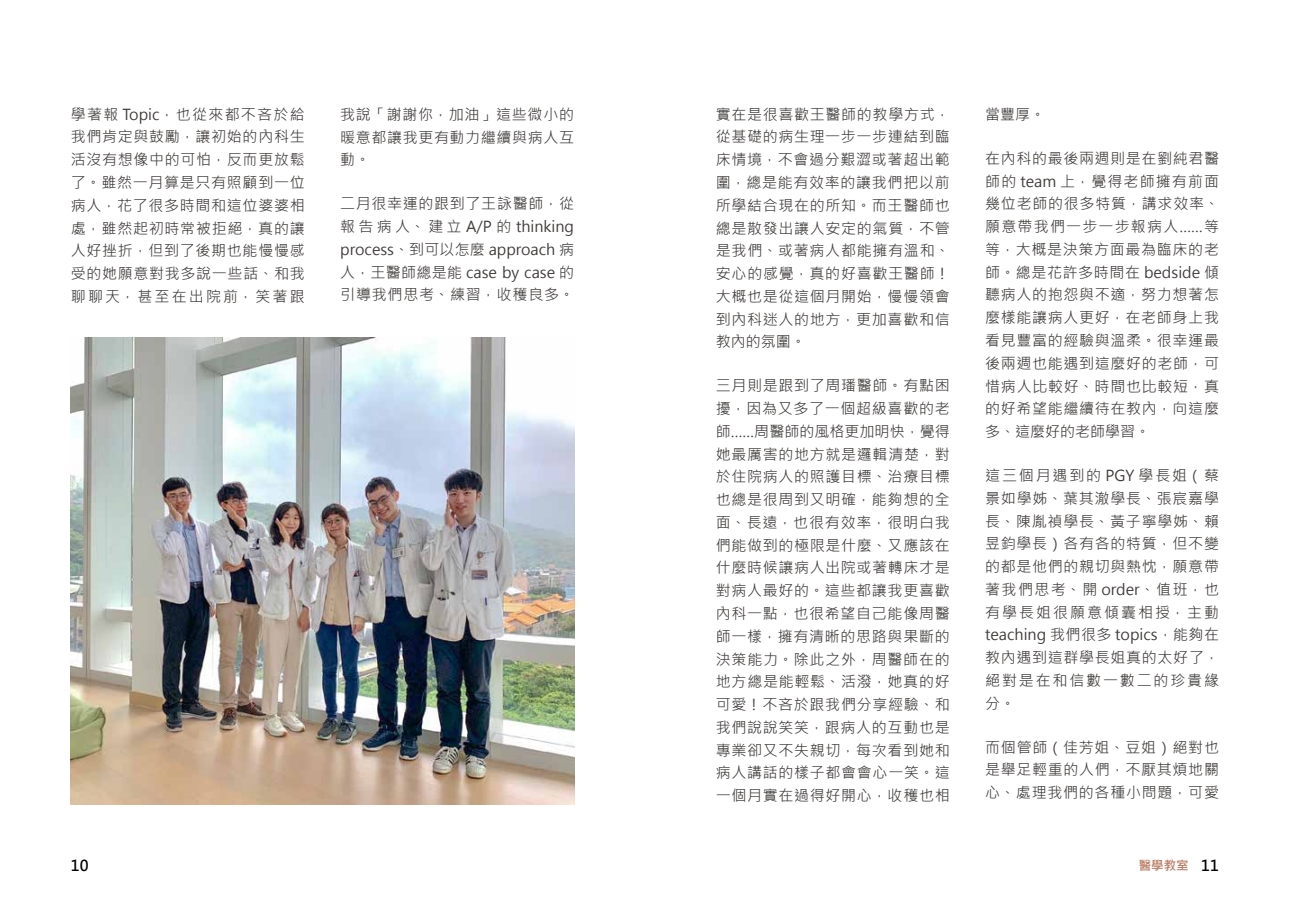
<style>
.page{position:relative;width:1290px;height:911px;background:#fff}
.page>*{position:absolute;margin:0;border:0;box-sizing:border-box;transform-origin:0 0}
.t1{font:15px/22.8px "Microsoft Jheng Hei";letter-spacing:.045em;color:#3e3a39;text-align:justify}
.t2{font:700 15px "Microsoft Jheng Hei";color:#000}
.t3{font:700 12.5px "Microsoft Jheng Hei";color:#b87860}
.s1{font-size:15px;color:#000}
</style>
<div class="page">
<img style="left:71px;top:338px;width:503px;height:466px">
<p class="t1" style="left:71px;top:103px;width:235px;text-align:left">學著報 Topic，也從來都不吝於給我們肯定與鼓勵，讓初始的內科生活沒有想像中的可怕，反而更放鬆了。雖然一月算是只有照顧到一位病人，花了很多時間和這位婆婆相處，雖然起初時常被拒絕，真的讓人好挫折，但到了後期也能慢慢感受的她願意對我多說一些話、和我聊聊天，甚至在出院前，笑著跟</p>
<p class="t1" style="left:340px;top:103px;width:235px">我說「謝謝你，加油」這些微小的暖意都讓我更有動力繼續與病人互動。</p>
<p class="t1" style="left:340px;top:192px;width:235px">二月很幸運的跟到了王詠醫師，從報告病人、建立 A/P 的 thinking process、到可以怎麼 approach 病人，王醫師總是能 case by case 的引導我們思考、練習，收穫良多。</p>
<p class="t1" style="left:716px;top:103px;width:235px">實在是很喜歡王醫師的教學方式，從基礎的病生理一步一步連結到臨床情境，不會過分艱澀或著超出範圍，總是能有效率的讓我們把以前所學結合現在的所知。而王醫師也總是散發出讓人安定的氣質，不管是我們、或著病人都能擁有溫和、安心的感覺，真的好喜歡王醫師！大概也是從這個月開始，慢慢領會到內科迷人的地方，更加喜歡和信教內的氛圍。</p>
<p class="t1" style="left:716px;top:374px;width:235px">三月則是跟到了周璠醫師。有點困擾，因為又多了一個超級喜歡的老師……周醫師的風格更加明快，覺得她最厲害的地方就是邏輯清楚，對於住院病人的照護目標、治療目標也總是很周到又明確，能夠想的全面、長遠，也很有效率，很明白我們能做到的極限是什麼、又應該在什麼時候讓病人出院或著轉床才是對病人最好的。這些都讓我更喜歡內科一點，也很希望自己能像周醫師一樣，擁有清晰的思路與果斷的決策能力。除此之外，周醫師在的地方總是能輕鬆、活潑，她真的好可愛！不吝於跟我們分享經驗、和我們說說笑笑，跟病人的互動也是專業卻又不失親切，每次看到她和病人講話的樣子都會會心一笑。這一個月實在過得好開心，收穫也相</p>
<p class="t1" style="left:985px;top:103px;width:61px">當豐厚。</p>
<p class="t1" style="left:985px;top:147px;width:235px">在內科的最後兩週則是在劉純君醫師的 team 上，覺得老師擁有前面幾位老師的很多特質，講求效率、願意帶我們一步一步報病人……等等，大概是決策方面最為臨床的老師。總是花許多時間在 bedside 傾聽病人的抱怨與不適，努力想著怎麼樣能讓病人更好，在老師身上我看見豐富的經驗與溫柔。很幸運最後兩週也能遇到這麼好的老師，可惜病人比較好、時間也比較短，真的好希望能繼續待在教內，向這麼多、這麼好的老師學習。</p>
<p class="t1" style="left:985px;top:464px;width:235px">這三個月遇到的 PGY 學長姐（蔡景如學姊、葉其澈學長、張宸嘉學長、陳胤禎學長、黃子寧學姊、賴昱鈞學長）各有各的特質，但不變的都是他們的親切與熱忱，願意帶著我們思考、開 order、值班，也有學長姐很願意傾囊相授，主動teaching 我們很多 topics，能夠在教內遇到這群學長姐真的太好了，絕對是在和信數一數二的珍貴緣分。</p>
<p class="t1" style="left:985px;top:736px;width:235px">而個管師（佳芳姐、豆姐）絕對也是舉足輕重的人們，不厭其煩地關心、處理我們的各種小問題，可愛</p>
<p class="t2" style="left:71px;top:856px;width:19px">10</p>
<p class="t3" style="left:1139px;top:857px;width:82px">醫學教室 <span class="s1">11</span></p>
</div>
